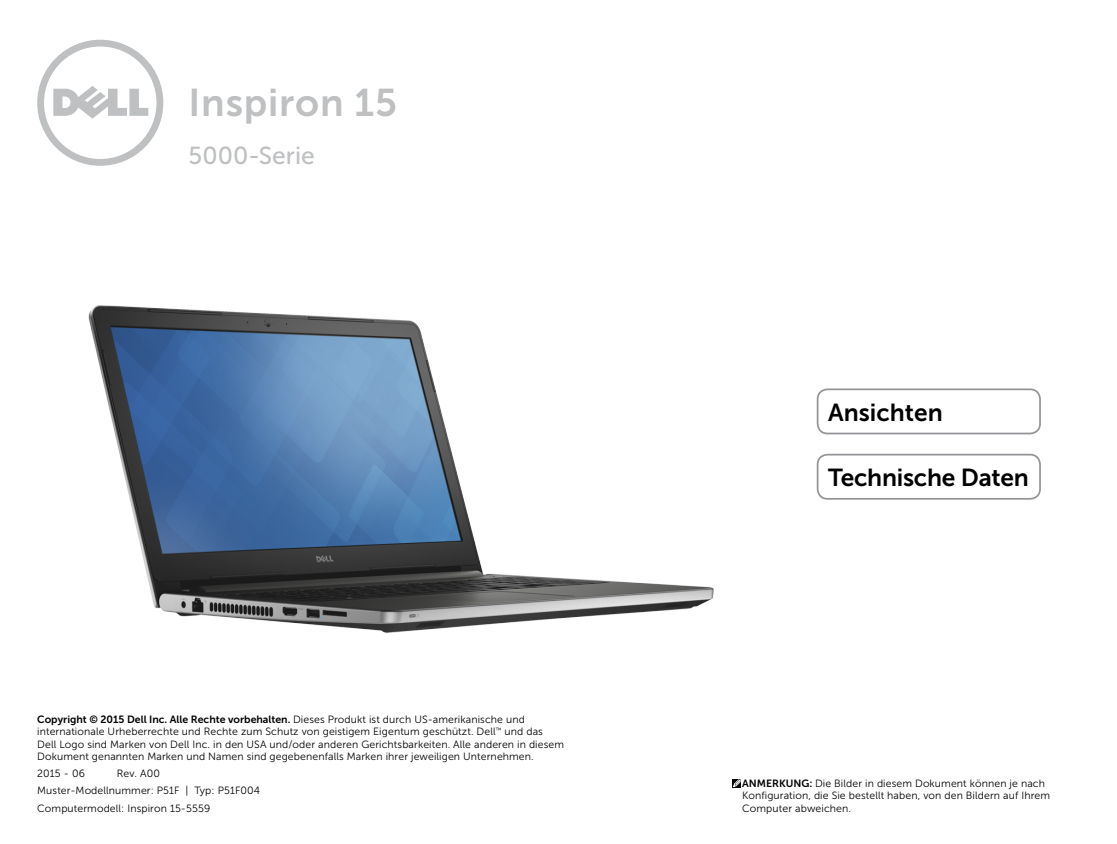
<style>
.page{position:relative;width:1117px;height:844px;background:#fff}
.page>*{position:absolute;margin:0;border:0;box-sizing:border-box;transform-origin:0 0}
.Brand{font:38.5px "Museo Sans For Dell 700";letter-spacing:.02em;color:#bec0c2}
.Cover_Title{font:24.5px "Museo Sans For Dell 700";letter-spacing:-.01em;color:#000}
.Model{font:24.5px "Museo Sans For Dell 500";color:#bec0c2}
.Legal_1{font:10.5px/12.2px "Museo Sans For Dell 300";letter-spacing:.01em;color:#000}
.Note_Legal{font:10.5px/12.2px "Museo Sans For Dell 300";letter-spacing:.01em;color:#000}
.s1{font-family:"Museo Sans For Dell 700"}
</style>
<div class="page">
<div style="left:816px;top:388px;width:224px;height:46px;border:2px solid #939598;border-radius:10px"></div>
<div style="left:816px;top:453px;width:224px;height:46px;border:2px solid #939598;border-radius:10px"></div>
<img style="left:88px;top:305px;width:626px;height:328px">
<svg style="left:37px;top:40px;width:126px;height:126px"></svg>
<svg style="left:732px;top:779px;width:8px;height:8px"></svg>
<svg style="left:733px;top:779px;width:7px;height:7px"></svg>
<p class="Brand" style="left:189px;top:81px;width:210px">Inspiron 15</p>
<p class="Model" style="left:189px;top:142px;width:128px">5000-Serie</p>
<p class="Legal_1" style="left:37px;top:713px;width:528px"><span class="s1">Copyright © 2015 Dell Inc. Alle Rechte vorbehalten.</span> Dieses Produkt ist durch US-amerikanische und internationale Urheberrechte und Rechte zum Schutz von geistigem Eigentum geschützt. Dell<sup>™</sup> und das Dell Logo sind Marken von Dell Inc. in den USA und/oder anderen Gerichtsbarkeiten. Alle anderen in diesem Dokument genannten Marken und Namen sind gegebenenfalls Marken ihrer jeweiligen Unternehmen.</p>
<p class="Legal_1" style="left:37px;top:767px;width:49px">2015 ‑ 06</p>
<p class="Legal_1" style="left:117px;top:767px;width:45px">Rev. A00</p>
<p class="Legal_1" style="left:37px;top:784px;width:224px">Muster-Modellnummer: P51F | Typ: P51F004</p>
<p class="Legal_1" style="left:37px;top:801px;width:175px">Computermodell: Inspiron 15-5559</p>
<p class="Cover_Title" style="left:828px;top:398px;width:116px">Ansichten</p>
<p class="Cover_Title" style="left:828px;top:463px;width:202px">Technische Daten</p>
<p class="Note_Legal" style="left:742px;top:777px;width:309px"><span class="s1">ANMERKUNG:</span> Die Bilder in diesem Dokument können je nach<br>Konfiguration, die Sie bestellt haben, von den Bildern auf Ihrem<br>Computer abweichen.</p>
</div>
